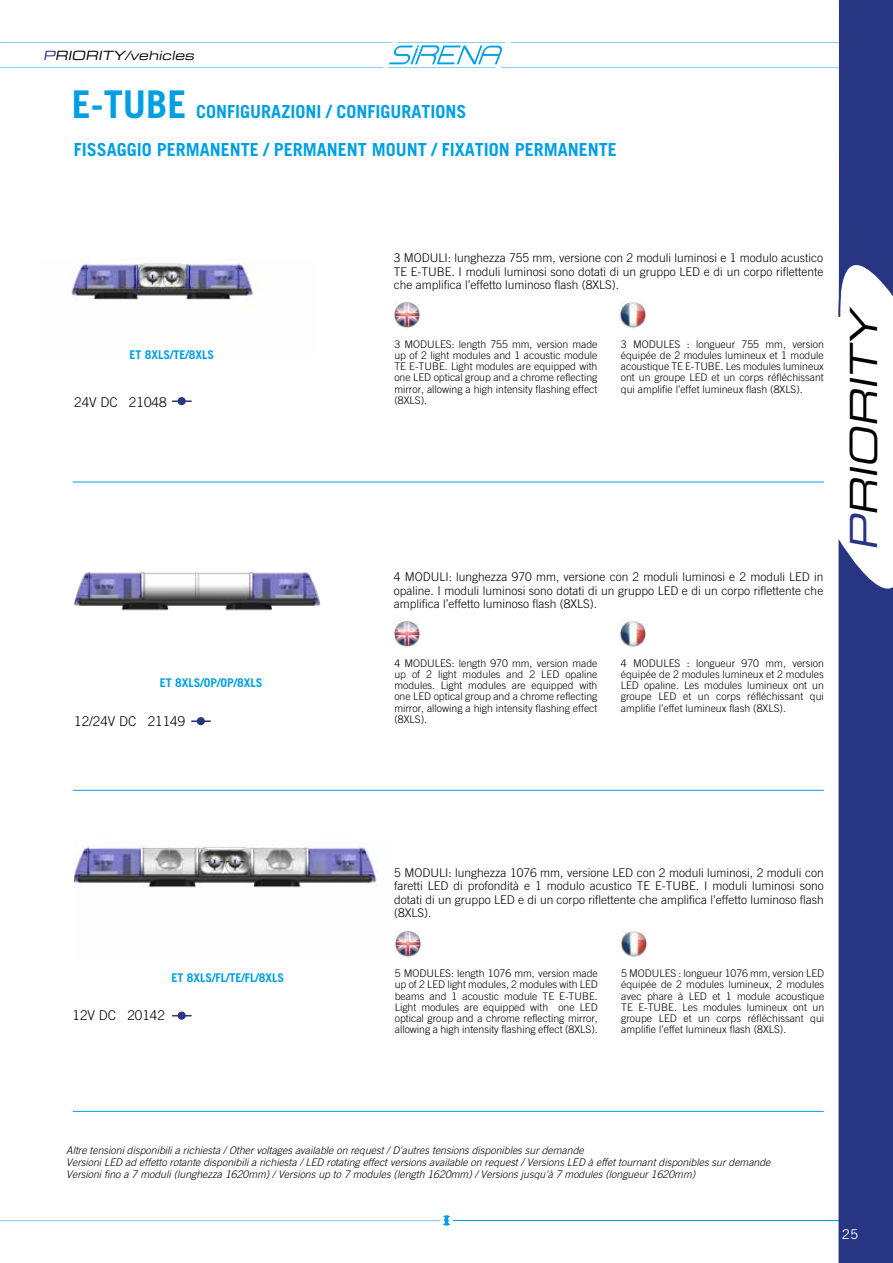
<style>
.page{position:relative;width:893px;height:1263px;background:#fff}
.page>*{position:absolute;margin:0;border:0;box-sizing:border-box;transform-origin:0 0}
.t1{font:italic 37.5px "Eurostile Extended Two";color:#000}
.t2{font:700 18px/37.5px "Trade Gothic";color:#009fe3}
.t3{font:300 13.5px "Trade Gothic";color:#000}
.t4{font:13.5px "Trade Gothic";color:#fff}
.t5{font:italic 12.75px "Eurostile Extended Two";color:#000}
.t6{font:300 12px/13.5px "Trade Gothic";color:#000;text-align:justify}
.t7{font:700 12px "Trade Gothic";color:#009fe3}
.t8{font:300 10.5px/11.2px "Trade Gothic";color:#000;text-align:justify}
.t9{font:italic 300 10.5px/12px "Trade Gothic";color:#000}
.s1{color:#283583}
.s2{font-size:38.25px}
</style>
<div class="page">
<hr style="left:510px;top:42px;width:340px;height:1px;background:#009fe3">
<hr style="left:0;top:42px;width:393px;height:1px;background:#009fe3">
<hr style="left:397px;top:42px;width:108px;height:1px;background:#009fe3">
<svg style="left:389px;top:45px;width:113px;height:19px"></svg>
<hr style="left:501px;top:67px;width:349px;height:1px;background:#009fe3">
<hr style="left:0;top:67px;width:383px;height:1px;background:#009fe3">
<hr style="left:388px;top:67px;width:108px;height:1px;background:#009fe3">
<hr style="left:0;top:1220px;width:440px;height:1px;background:#009fe3">
<svg style="left:442px;top:1215px;width:9px;height:11px"></svg>
<hr style="left:452px;top:1220px;width:398px;height:1px;background:#009fe3">
<svg style="left:838px;top:0;width:55px;height:317px;background:#465194"></svg>
<div style="left:838px;top:539px;width:55px;height:724px;background:#283583"></div>
<img style="left:71px;top:261px;width:187px;height:47px">
<img style="left:394px;top:301px;width:27px;height:27px">
<img style="left:620px;top:301px;width:27px;height:27px">
<hr style="left:73px;top:1111px;width:751px;height:1px;background:#009fe3">
<hr style="left:73px;top:482px;width:751px;height:1px;background:#009fe3">
<img style="left:73px;top:572px;width:248px;height:39px">
<img style="left:394px;top:620px;width:27px;height:27px">
<img style="left:620px;top:620px;width:27px;height:27px">
<img style="left:394px;top:931px;width:27px;height:26px">
<img style="left:620px;top:931px;width:27px;height:26px">
<img style="left:75px;top:841px;width:307px;height:47px">
<div style="left:178px;top:397px;width:8px;height:8px;background:#283583;border-radius:50%"></div>
<hr style="left:172px;top:400px;width:20px;height:2px;background:#283583">
<div style="left:197px;top:717px;width:8px;height:8px;background:#283583;border-radius:50%"></div>
<hr style="left:191px;top:720px;width:20px;height:2px;background:#283583">
<div style="left:178px;top:1011px;width:8px;height:9px;background:#283583;border-radius:50%"></div>
<svg style="left:172px;top:1015px;width:20px;height:1px"></svg>
<hr style="left:73px;top:790px;width:751px;height:1px;background:#009fe3">
<p class="t5" style="left:43px;top:47px;width:156px"><span class="s1">P</span>RIORITY/vehicles</p>
<h2 class="t2" style="left:72px;top:93px;width:547px"><span class="s2">E-TUBE</span> CONFIGURAZIONI / CONFIGURATIONS<br>FISSAGGIO PERMANENTE / PERMANENT MOUNT / FIXATION PERMANENTE</h2>
<p class="t7" style="left:129px;top:347px;width:86px">ET 8XLS/TE/8XLS</p>
<p class="t3" style="left:74px;top:394px;width:94px">24V DC 21048</p>
<p class="t7" style="left:160px;top:675px;width:104px">ET 8XLS/OP/OP/8XLS</p>
<p class="t3" style="left:74px;top:713px;width:113px">12/24V DC 21149</p>
<p class="t6" style="left:394px;top:251px;width:431px">3 MODULI: lunghezza 755 mm, versione con 2 moduli luminosi e 1 modulo acustico TE E-TUBE. I moduli luminosi sono dotati di un gruppo LED e di un corpo riflettente che amplifica l’effetto luminoso flash (8XLS).</p>
<p class="t8" style="left:394px;top:338px;width:205px">3 MODULES: length 755 mm, version made up of 2 light modules and 1 acoustic module TE E-TUBE. Light modules are equipped with one LED optical group and a chrome reflecting mirror, allowing a high intensity flashing effect (8XLS).</p>
<p class="t8" style="left:621px;top:338px;width:205px">3 MODULES : longueur 755 mm, version équipée de 2 modules lumineux et 1 module acoustique TE E-TUBE. Les modules lumineux ont un groupe LED et un corps réfléchissant qui amplifie l’effet lumineux flash (8XLS).</p>
<p class="t6" style="left:394px;top:570px;width:431px">4 MODULI: lunghezza 970 mm, versione con 2 moduli luminosi e 2 moduli LED in opaline. I moduli luminosi sono dotati di un gruppo LED e di un corpo riflettente che amplifica l’effetto luminoso flash (8XLS).</p>
<p class="t8" style="left:394px;top:657px;width:205px">4 MODULES: length 970 mm, version made up of 2 light modules and 2 LED opaline modules. Light modules are equipped with one LED optical group and a chrome reflecting mirror, allowing a high intensity flashing effect (8XLS).</p>
<p class="t8" style="left:621px;top:657px;width:205px">4 MODULES : longueur 970 mm, version équipée de 2 modules lumineux et 2 modules LED opaline. Les modules lumineux ont un groupe LED et un corps réfléchissant qui amplifie l’effet lumineux flash (8XLS).</p>
<h1 class="t1" style="left:838px;top:551px;width:251px;rotate:-90deg"><span class="s1">P</span>RIORITY</h1>
<p class="t7" style="left:172px;top:971px;width:114px">ET 8XLS/FL/TE/FL/8XLS</p>
<p class="t3" style="left:73px;top:1007px;width:94px">12V DC 20142</p>
<p class="t6" style="left:394px;top:866px;width:431px">5 MODULI: lunghezza 1076 mm, versione LED con 2 moduli luminosi, 2 moduli con faretti LED di profondità e 1 modulo acustico TE E-TUBE. I moduli luminosi sono dotati di un gruppo LED e di un corpo riflettente che amplifica l’effetto luminoso flash (8XLS).</p>
<p class="t8" style="left:395px;top:968px;width:205px">5 MODULES: length 1076 mm, version made up of 2 LED light modules, 2 modules with LED beams and 1 acoustic module TE E-TUBE.<br>Light modules are equipped with one LED optical group and a chrome reflecting mirror, allowing a high intensity flashing effect (8XLS).</p>
<p class="t8" style="left:621px;top:968px;width:205px">5 MODULES : longueur 1076 mm, version LED équipée de 2 modules lumineux, 2 modules avec phare à LED et 1 module acoustique TE E-TUBE. Les modules lumineux ont un groupe LED et un corps réfléchissant qui amplifie l’effet lumineux flash (8XLS).</p>
<p class="t9" style="left:66px;top:1144px;width:706px">Altre tensioni disponibili a richiesta / Other voltages available on request / D'autres tensions disponibles sur demande<br>Versioni LED ad effetto rotante disponibili a richiesta / LED rotating effect versions available on request / Versions LED à effet tournant disponibles sur demande<br>Versioni fino a 7 moduli (lunghezza 1620mm) / Versions up to 7 modules (length 1620mm) / Versions jusqu'à 7 modules (longueur 1620mm)</p>
<p class="t4" style="left:842px;top:1225px;width:18px">25</p>
</div>
